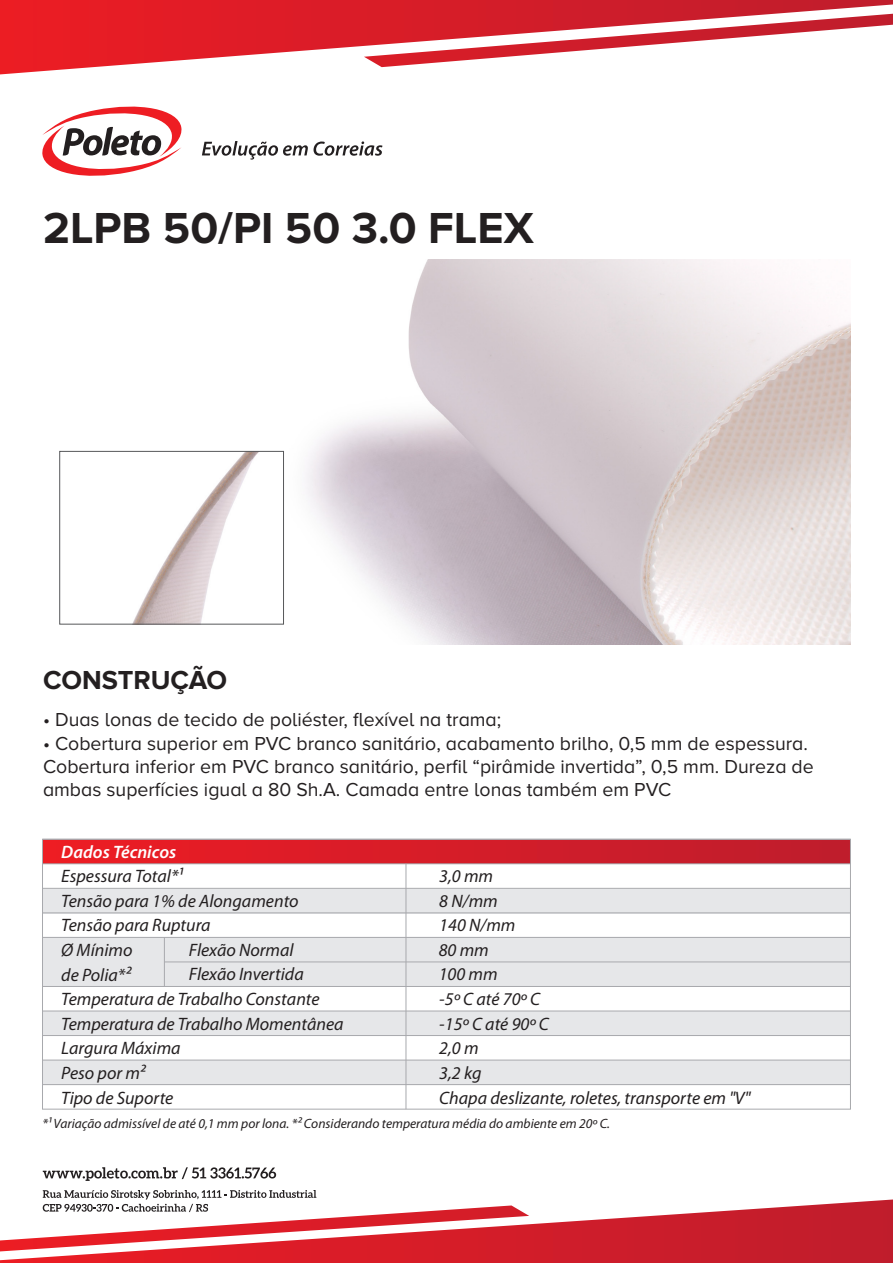
<style>
.page{position:relative;width:893px;height:1263px;background:#fff}
.page>*{position:absolute;margin:0;border:0;box-sizing:border-box;transform-origin:0 0}
.t1{font:700 45px "Proxima Nova";color:#231f20}
.t2{font:700 27px "Proxima Nova";color:#231f20}
.t3{font:19.5px/23.4px "Proxima Nova A";color:#231f20}
.t4{font:italic 18px/24.6px "Myriad Pro";color:#231f20}
.t5{font:italic 600 18px "Myriad Pro";color:#fff}
.t6{font:italic 13.5px "Myriad Pro";color:#231f20}
</style>
<div class="page">
<div style="left:43px;top:889px;width:807px;height:24px;background:#e6e7e9"></div>
<div style="left:43px;top:937px;width:807px;height:49px;background:#e6e7e9"></div>
<div style="left:43px;top:1011px;width:807px;height:24px;background:#e6e7e9"></div>
<div style="left:43px;top:1060px;width:807px;height:24px;background:#e6e7e9"></div>
<div style="left:43px;top:839px;width:807px;height:25px;background:linear-gradient(to right,#ed1c24,#be1d2d)"></div>
<img style="left:59px;top:259px;width:791px;height:385px">
<hr style="left:43px;top:1035px;width:807px;height:1px;background:#a8a9ad">
<hr style="left:43px;top:1011px;width:807px;height:1px;background:#a8a9ad">
<hr style="left:43px;top:1060px;width:807px;height:1px;background:#a8a9ad">
<hr style="left:43px;top:986px;width:807px;height:1px;background:#a8a9ad">
<hr style="left:43px;top:1084px;width:807px;height:1px;background:#a8a9ad">
<hr style="left:164px;top:961px;width:686px;height:1px;background:#a8a9ad">
<hr style="left:43px;top:937px;width:807px;height:1px;background:#a8a9ad">
<hr style="left:43px;top:912px;width:807px;height:1px;background:#a8a9ad">
<hr style="left:43px;top:888px;width:807px;height:1px;background:#a8a9ad">
<hr style="left:43px;top:863px;width:807px;height:1px;background:#a8a9ad">
<hr style="left:43px;top:839px;width:807px;height:1px;background:#a8a9ad">
<hr style="left:406px;top:864px;width:1px;height:245px;background:#a8a9ad">
<hr style="left:164px;top:937px;width:1px;height:49px;background:#a8a9ad">
<img style="left:61px;top:453px;width:221px;height:169px">
<div style="left:59px;top:451px;width:225px;height:173px;border:1px solid #57585a"></div>
<svg style="left:0;top:0;width:893px;height:74px"></svg>
<svg style="left:0;top:1199px;width:893px;height:64px"></svg>
<svg style="left:43px;top:1190px;width:273px;height:22px"></svg>
<svg style="left:43px;top:1167px;width:233px;height:14px"></svg>
<svg style="left:42px;top:106px;width:140px;height:70px"></svg>
<svg style="left:202px;top:141px;width:106px;height:19px"></svg>
<svg style="left:314px;top:141px;width:68px;height:15px"></svg>
<h1 class="t1" style="left:43px;top:202px;width:492px">2LPB 50/PI 50 3.0 FLEX</h1>
<h2 class="t2" style="left:43px;top:664px;width:186px">CONSTRUÇÃO</h2>
<p class="t3" style="left:43px;top:708px;width:460px">• Duas lonas de tecido de poliéster, flexível na trama;</p>
<p class="t3" style="left:43px;top:731px;width:772px">• Cobertura superior em PVC branco sanitário, acabamento brilho, 0,5 mm de espessura.<br>Cobertura inferior em PVC branco sanitário, perfil “pirâmide invertida”, 0,5 mm. Dureza de ambas superfícies igual a 80 Sh.A. Camada entre lonas também em PVC</p>
<p class="t5" style="left:61px;top:840px;width:117px">Dados Técnicos</p>
<p class="t4" style="left:61px;top:864px;width:123px">Espessura Total*¹</p>
<p class="t4" style="left:439px;top:864px;width:55px">3,0 mm</p>
<p class="t4" style="left:61px;top:889px;width:239px">Tensão para 1% de Alongamento</p>
<p class="t4" style="left:439px;top:889px;width:60px">8 N/mm</p>
<p class="t4" style="left:61px;top:913px;width:151px">Tensão para Ruptura</p>
<p class="t4" style="left:439px;top:913px;width:78px">140 N/mm</p>
<p class="t4" style="left:61px;top:938px;width:260px">Ø Mínimo<br>de Polia*²<br>Temperatura de Trabalho Constante</p>
<p class="t4" style="left:189px;top:938px;width:116px;line-height:24px">Flexão Normal<br>Flexão Invertida</p>
<p class="t4" style="left:439px;top:938px;width:60px;line-height:24px">80 mm<br>100 mm</p>
<p class="t4" style="left:439px;top:987px;width:102px">-5º C até 70º C</p>
<p class="t4" style="left:61px;top:1012px;width:284px">Temperatura de Trabalho Momentânea</p>
<p class="t4" style="left:439px;top:1012px;width:111px">-15º C até 90º C</p>
<p class="t4" style="left:61px;top:1036px;width:121px">Largura Máxima</p>
<p class="t4" style="left:439px;top:1036px;width:41px">2,0 m</p>
<p class="t4" style="left:61px;top:1061px;width:86px">Peso por m²</p>
<p class="t4" style="left:439px;top:1061px;width:44px">3,2 kg</p>
<p class="t4" style="left:61px;top:1086px;width:114px">Tipo de Suporte</p>
<p class="t4" style="left:439px;top:1086px;width:312px">Chapa deslizante, roletes, transporte em "V"</p>
<p class="t6" style="left:43px;top:1116px;width:569px">*¹ Variação admissível de até 0,1 mm por lona. *² Considerando temperatura média do ambiente em 20º C.</p>
</div>
